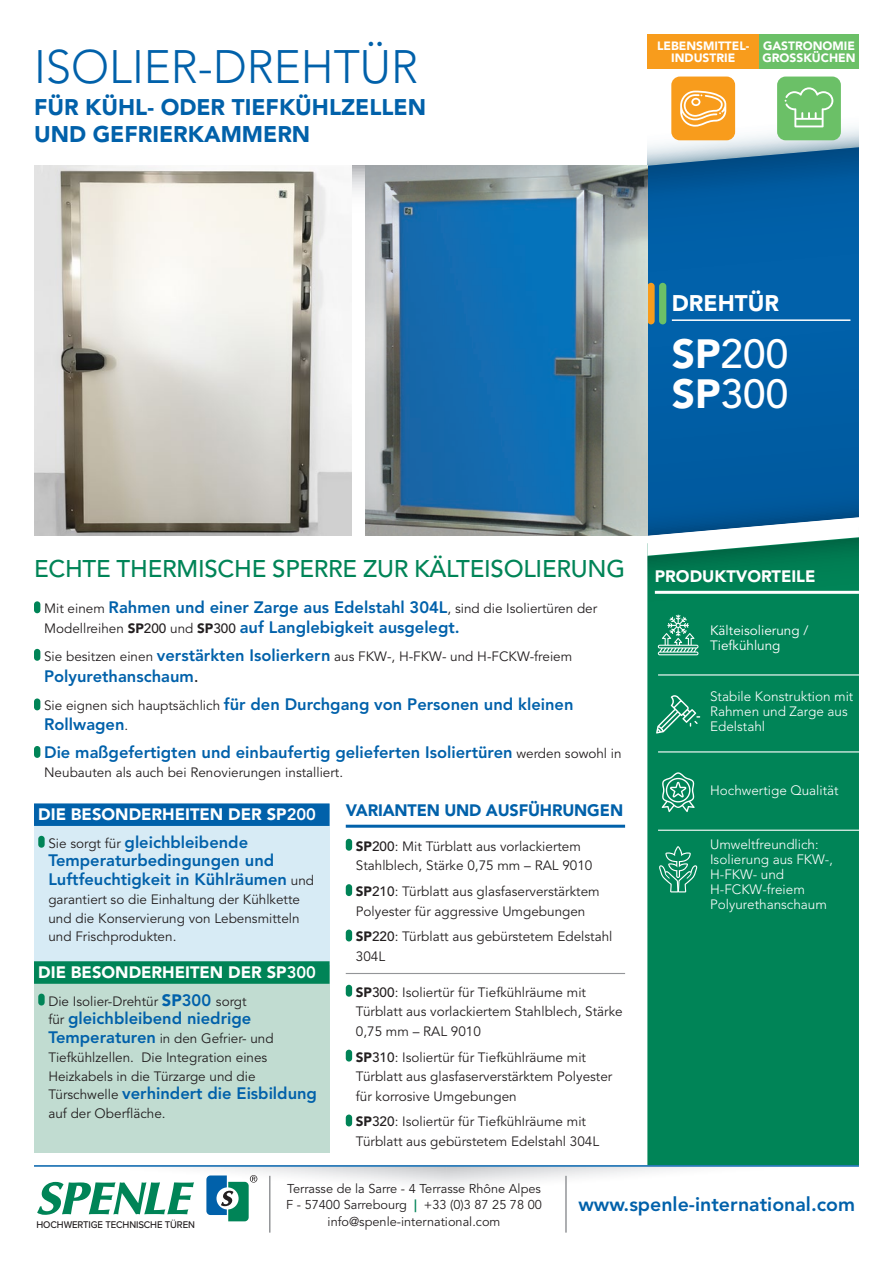
<style>
.page{position:relative;width:893px;height:1263px;background:#fff}
.page>*{position:absolute;margin:0;border:0;box-sizing:border-box;transform-origin:0 0}
.t1{font:300 46.5px "Avenir LT Std";color:#0161aa}
.t2{font:500 40.5px/39.9px "Avenir LT Std";color:#fff}
.t3{font:500 24px "Avenir LT Std";letter-spacing:-.01em;color:#008457}
.t4{font:900 22.5px/27px "Avenir LT Std";color:#0161aa}
.t5{font:900 22.5px "Avenir LT Std";color:#fff}
.t6{font:800 19.5px "Avenir LT Std";color:#0161aa}
.t7{font:800 16.5px/28px "Avenir LT Std";color:#0161aa}
.t8{font:900 16.5px "Avenir LT Std";color:#fff}
.t9{font:900 16.5px "Avenir LT Std";letter-spacing:-.01em;color:#0161aa}
.t10{font:13.5px/19.5px "Avenir LT Std";color:#231f20}
.t11{font:300 13.5px/15px "Avenir LT Std";color:#fff}
.t12{font:13.5px/15px "Avenir LT Std";color:#fff}
.t13{font:12.75px/16.5px "Avenir LT Std";color:#231f20;text-align:center}
.t14{font:900 12px/12px "Avenir LT Std";color:#fff;text-align:center}
.t15{font:500 10.05px "Proxima Nova";letter-spacing:-.01em;color:#231f20;scale:.95 1}
.s1{font-weight:900}
.s2{font-weight:400;font-size:13.5px;color:#231f20}
.s3{font-weight:900;font-size:13.5px;color:#231f20}
.s4{font-weight:500;font-size:13.5px;color:#231f20}
.s5{font-weight:800;font-size:16.5px;color:#0161aa}
.s6{font-weight:400;font-size:18px;color:#231f20}
.s7{font-weight:800}
.s8{font-weight:900;font-size:16.5px;color:#0161aa}
.s9{font-weight:500}
.s10{font-weight:800;color:#008457}
</style>
<div class="page">
<svg style="left:647px;top:68px;width:212px;height:79px"></svg>
<svg style="left:647px;top:147px;width:212px;height:370px;background:#0560a4"></svg>
<div style="left:647px;top:927px;width:212px;height:238px;background:#008457"></div>
<div style="left:647px;top:556px;width:212px;height:371px;background:#008457"></div>
<svg style="left:647px;top:517px;width:212px;height:39px"></svg>
<div style="left:34px;top:804px;width:296px;height:161px;background:#d7ebf5"></div>
<div style="left:34px;top:965px;width:296px;height:187px;background:#c1dcd1"></div>
<div style="left:759px;top:34px;width:100px;height:34px;background:#6bc067"></div>
<div style="left:647px;top:34px;width:112px;height:34px;background:#f89c1c"></div>
<div style="left:659px;top:283px;width:7px;height:41px;background:#6bc067;border-radius:4px"></div>
<div style="left:647px;top:283px;width:8px;height:41px;background:#f89c1c;border-radius:4px"></div>
<hr style="left:658px;top:674px;width:201px;height:1px;background:#fff">
<hr style="left:658px;top:751px;width:201px;height:1px;background:#fff">
<hr style="left:658px;top:830px;width:201px;height:1px;background:#fff">
<svg style="left:659px;top:846px;width:38px;height:46px;background:#2e9a75"></svg>
<svg style="left:662px;top:772px;width:33px;height:40px"></svg>
<svg style="left:658px;top:615px;width:40px;height:40px;background:#45a584"></svg>
<svg style="left:656px;top:695px;width:44px;height:38px;background:#2c9974"></svg>
<hr style="left:34px;top:1165px;width:825px;height:2px;background:#0161aa">
<svg style="left:34px;top:1166px;width:825px;height:67px"></svg>
<img style="left:34px;top:166px;width:318px;height:370px">
<img style="left:366px;top:166px;width:281px;height:370px">
<hr style="left:672px;top:319px;width:178px;height:2px;background:#fff">
<div style="left:671px;top:77px;width:64px;height:63px;background:#f89c1c;border-radius:9px"></div>
<svg style="left:680px;top:91px;width:46px;height:36px"></svg>
<div style="left:777px;top:77px;width:64px;height:63px;background:#6bc067;border-radius:9px"></div>
<svg style="left:785px;top:87px;width:48px;height:40px"></svg>
<hr style="left:655px;top:591px;width:204px;height:3px;background:#fff">
<hr style="left:565px;top:1176px;width:2px;height:56px;background:#939598">
<hr style="left:269px;top:1176px;width:1px;height:56px;background:#939598">
<div style="left:34px;top:601px;width:6px;height:12px;background:#008457;border-radius:3px"></div>
<div style="left:34px;top:649px;width:6px;height:12px;background:#008457;border-radius:3px"></div>
<div style="left:34px;top:698px;width:6px;height:12px;background:#008457;border-radius:3px"></div>
<div style="left:34px;top:746px;width:6px;height:12px;background:#008457;border-radius:3px"></div>
<hr style="left:346px;top:973px;width:279px;height:1px;background:#939598">
<div style="left:346px;top:839px;width:6px;height:12px;background:#008457;border-radius:3px"></div>
<div style="left:346px;top:884px;width:6px;height:12px;background:#008457;border-radius:3px"></div>
<div style="left:346px;top:929px;width:6px;height:12px;background:#008457;border-radius:3px"></div>
<div style="left:346px;top:985px;width:6px;height:12px;background:#008457;border-radius:3px"></div>
<div style="left:346px;top:1050px;width:6px;height:11px;background:#008457;border-radius:3px"></div>
<div style="left:346px;top:1114px;width:6px;height:12px;background:#008457;border-radius:3px"></div>
<hr style="left:346px;top:825px;width:279px;height:3px;background:#0161aa">
<div style="left:34px;top:803px;width:296px;height:23px;background:#0161aa"></div>
<div style="left:34px;top:961px;width:296px;height:23px;background:#008457"></div>
<div style="left:38px;top:836px;width:7px;height:12px;background:#008457;border-radius:3px"></div>
<div style="left:38px;top:994px;width:7px;height:11px;background:#008457;border-radius:3px"></div>
<h1 class="t1" style="left:34px;top:40px;width:386px">ISOLIER-DREHTÜR</h1>
<h3 class="t4" style="left:34px;top:93px;width:394px">FÜR KÜHL- ODER TIEFKÜHLZELLEN<br>UND GEFRIERKAMMERN</h3>
<p class="t14" style="left:657px;top:39px;width:94px">LEBENSMITTEL-<br>INDUSTRIE</p>
<p class="t14" style="left:762px;top:39px;width:95px;text-align:left">GASTRONOMIE<br>GROSSKÜCHEN</p>
<h3 class="t5" style="left:672px;top:289px;width:109px">DREHTÜR</h3>
<h2 class="t2" style="left:672px;top:335px;width:118px"><span class="s1">SP</span>200<br><span class="s1">SP</span>300</h2>
<h3 class="t3" style="left:34px;top:555px;width:593px">ECHTE THERMISCHE SPERRE ZUR KÄLTEISOLIERUNG</h3>
<p class="t7" style="left:44px;top:598px;width:555px;line-height:19.5px"><span class="s2">Mit einem</span> Rahmen und einer Zarge aus Edelstahl 304L<span class="s2">, sind die Isoliertüren der<br>Modellreihen</span> <span class="s3">SP</span><span class="s4">200</span> <span class="s2">und</span> <span class="s3">SP</span><span class="s4">300</span> auf Langlebigkeit ausgelegt.</p>
<p class="t10" style="left:44px;top:647px;width:530px">Sie besitzen einen <span class="s5">verstärkten Isolierkern</span> aus FKW-, H-FKW- und H-FCKW-freiem</p>
<p class="t7" style="left:44px;top:663px;width:531px">Polyurethanschaum<span class="s6">.<br></span><span class="s2">Sie eignen sich hauptsächlich</span> für den Durchgang von Personen und kleinen</p>
<p class="t7" style="left:44px;top:710px;width:579px">Rollwagen<span class="s2">.<br></span>Die maßgefertigten und einbaufertig gelieferten Isoliertüren <span class="s2">werden sowohl in</span></p>
<p class="t10" style="left:44px;top:763px;width:301px">Neubauten als auch bei Renovierungen installiert.</p>
<p class="t8" style="left:38px;top:805px;width:279px">DIE BESONDERHEITEN DER SP<span class="s7">200</span></p>
<p class="t9" style="left:346px;top:800px;width:279px">VARIANTEN UND AUSFÜHRUNGEN</p>
<p class="t7" style="left:48px;top:833px;width:267px;line-height:18.8px"><span class="s2">Sie sorgt für</span> gleichbleibende<br>Temperaturbedingungen und<br>Luftfeuchtigkeit in Kühlräumen <span class="s2">und</span></p>
<p class="t10" style="left:48px;top:890px;width:253px;line-height:18.8px;text-align:justify">garantiert so die Einhaltung der Kühlkette und die Konservierung von Lebensmitteln und Frischprodukten.</p>
<p class="t8" style="left:38px;top:962px;width:279px">DIE BESONDERHEITEN DER SP<span class="s7">300</span></p>
<p class="t10" style="left:48px;top:991px;width:200px">Die Isolier-Drehtür <span class="s8">SP</span><span class="s5">300</span> sorgt</p>
<p class="t7" style="left:48px;top:1004px;width:204px"><span class="s2">für</span> gleichbleibend niedrige</p>
<p class="t10" style="left:48px;top:1029px;width:227px;line-height:18.8px"><span class="s5">Temperaturen</span> in den Gefrier- und<br>Tiefkühlzellen. Die Integration eines<br>Heizkabels in die Türzarge und die</p>
<p class="t7" style="left:48px;top:1079px;width:270px"><span class="s2">Türschwelle</span> verhindert die Eisbildung</p>
<p class="t10" style="left:48px;top:1104px;width:119px">auf der Oberfläche.</p>
<p class="t10" style="left:356px;top:837px;width:238px"><span class="s1">SP</span><span class="s9">200</span>: Mit Türblatt aus vorlackiertem<br>Stahlblech, Stärke 0,75 mm – RAL 9010</p>
<p class="t10" style="left:356px;top:882px;width:245px"><span class="s1">SP</span><span class="s9">210</span>: Türblatt aus glasfaserverstärktem<br>Polyester für aggressive Umgebungen</p>
<p class="t10" style="left:356px;top:927px;width:258px"><span class="s1">SP</span><span class="s9">220</span>: Türblatt aus gebürstetem Edelstahl<br>304L</p>
<p class="t10" style="left:356px;top:983px;width:268px"><span class="s1">SP</span><span class="s9">300</span>: Isoliertür für Tiefkühlräume mit<br>Türblatt aus vorlackiertem Stahlblech, Stärke<br>0,75 mm – RAL 9010</p>
<p class="t10" style="left:356px;top:1047px;width:258px"><span class="s1">SP</span><span class="s9">310</span>: Isoliertür für Tiefkühlräume mit<br>Türblatt aus glasfaserverstärktem Polyester für korrosive Umgebungen</p>
<p class="t10" style="left:356px;top:1112px;width:245px"><span class="s1">SP</span><span class="s9">320</span>: Isoliertür für Tiefkühlräume mit<br>Türblatt aus gebürstetem Edelstahl 304L</p>
<p class="t8" style="left:655px;top:567px;width:162px">PRODUKTVORTEILE</p>
<p class="t12" style="left:710px;top:623px;width:100px">Kälteisolierung /<br>Tiefkühlung</p>
<p class="t11" style="left:710px;top:689px;width:145px">Stabile Konstruktion mit<br>Rahmen und Zarge aus<br>Edelstahl</p>
<p class="t11" style="left:710px;top:783px;width:130px">Hochwertige Qualität</p>
<p class="t11" style="left:710px;top:836px;width:124px">Umweltfreundlich:<br>Isolierung aus FKW-,<br>H-FKW- und<br>H-FCKW-freiem<br>Polyurethanschaum</p>
<p class="t15" style="left:37px;top:1217px;width:168px">HOCHWERTIGE TECHNISCHE TÜREN</p>
<p class="t13" style="left:286px;top:1180px;width:257px">Terrasse de la Sarre - 4 Terrasse Rhône Alpes<br>F - 57400 Sarrebourg <span class="s10">|</span> +33 (0)3 87 25 78 00 info@spenle-international.com</p>
<h3 class="t6" style="left:578px;top:1192px;width:278px">www.spenle-international.com</h3>
</div>
